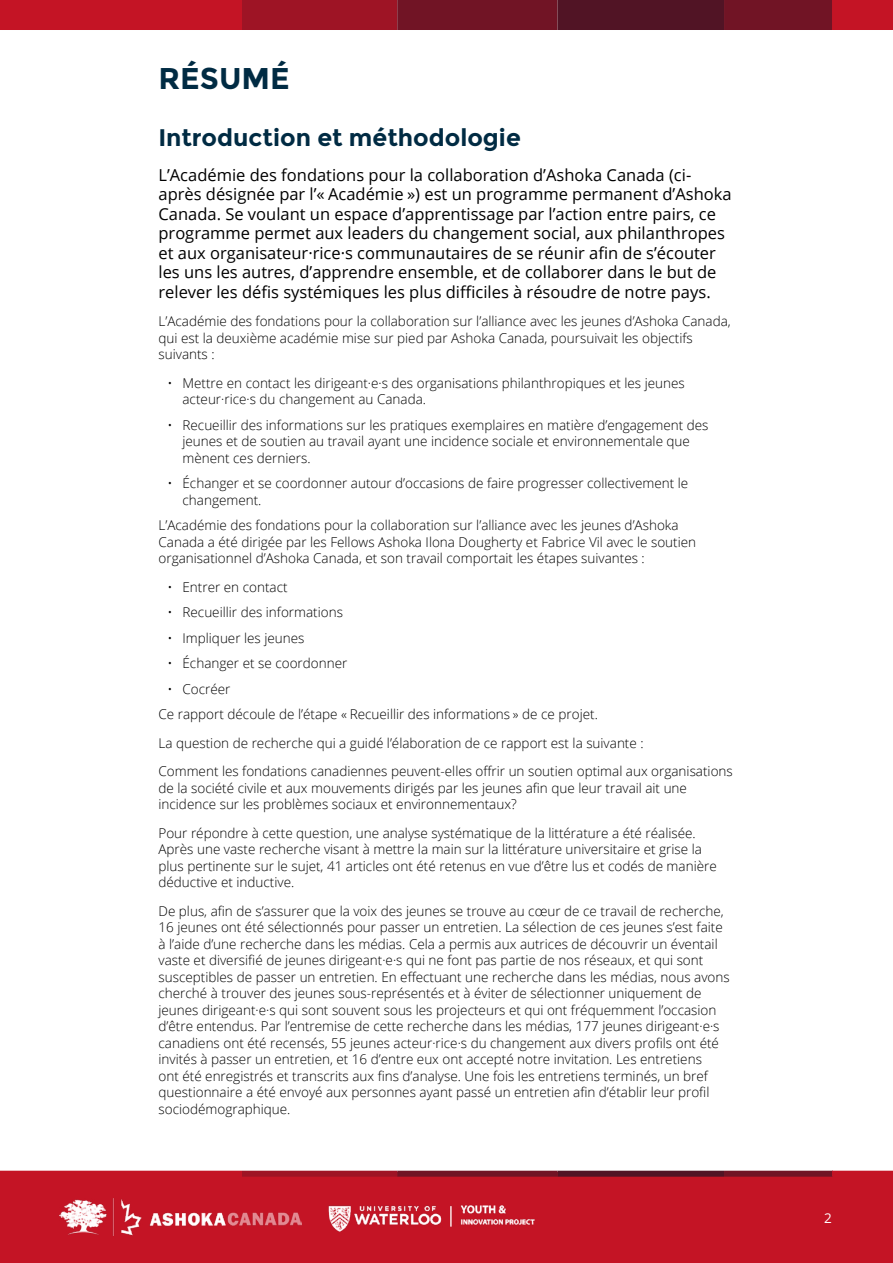
<style>
.page{position:relative;width:893px;height:1263px;background:#fff}
.page>*{position:absolute;margin:0;border:0;box-sizing:border-box;transform-origin:0 0}
.t1{font:700 30px "Montserrat";color:#002b43}
.t2{font:700 24px "Montserrat";color:#002b43}
.t3{font:16.5px/19.5px "Open Sans";color:#000}
.t4{font:300 13.5px/16.5px "Open Sans";color:#000}
.t5{font:13.5px "Open Sans";color:#fff}
</style>
<div class="page">
<div style="left:0;top:1173px;width:893px;height:90px;background:#c41425"></div>
<img style="left:60px;top:1198px;width:241px;height:38px">
<img style="left:328px;top:1205px;width:207px;height:27px">
<div style="left:0;top:1171px;width:242px;height:6px;background:#c41425"></div>
<div style="left:242px;top:1171px;width:155px;height:6px;background:#9e1425"></div>
<div style="left:397px;top:1171px;width:160px;height:6px;background:#711425"></div>
<div style="left:724px;top:1171px;width:109px;height:6px;background:#711425"></div>
<div style="left:557px;top:1171px;width:167px;height:6px;background:#511425"></div>
<div style="left:832px;top:1171px;width:61px;height:6px;background:#c41425"></div>
<div style="left:0;top:0;width:242px;height:30px;background:#c41425"></div>
<div style="left:242px;top:0;width:155px;height:30px;background:#9e1425"></div>
<div style="left:397px;top:0;width:160px;height:30px;background:#711425"></div>
<div style="left:724px;top:0;width:109px;height:30px;background:#711425"></div>
<div style="left:557px;top:0;width:167px;height:30px;background:#511425"></div>
<div style="left:832px;top:0;width:61px;height:30px;background:#c41425"></div>
<h1 class="t1" style="left:158px;top:61px;width:133px">RÉSUMÉ</h1>
<h2 class="t2" style="left:158px;top:123px;width:364px">Introduction et méthodologie</h2>
<p class="t3" style="left:158px;top:164px;width:575px">L’Académie des fondations pour la collaboration d’Ashoka Canada (ci&shy;après désignée par l’« Académie ») est un programme permanent d’Ashoka Canada. Se voulant un espace d’apprentissage par l’action entre pairs, ce programme permet aux leaders du changement social, aux philanthropes et aux organisateur·rice·s communautaires de se réunir afin de s’écouter les uns les autres, d’apprendre ensemble, et de collaborer dans le but de relever les défis systémiques les plus difficiles à résoudre de notre pays.</p>
<p class="t4" style="left:158px;top:313px;width:574px">L’Académie des fondations pour la collaboration sur l’alliance avec les jeunes d’Ashoka Canada, qui est la deuxième académie mise sur pied par Ashoka Canada, poursuivait les objectifs suivants :</p>
<p class="t4" style="left:182px;top:374px;width:504px;text-indent:-15px">• Mettre en contact les dirigeant·e·s des organisations philanthropiques et les jeunes acteur·rice·s du changement au Canada.</p>
<p class="t4" style="left:182px;top:416px;width:527px;text-indent:-15px">• Recueillir des informations sur les pratiques exemplaires en matière d’engagement des jeunes et de soutien au travail ayant une incidence sociale et environnementale que mènent ces derniers.</p>
<p class="t4" style="left:182px;top:475px;width:507px;text-indent:-15px">• Échanger et se coordonner autour d’occasions de faire progresser collectivement le changement.</p>
<p class="t4" style="left:158px;top:517px;width:539px">L’Académie des fondations pour la collaboration sur l’alliance avec les jeunes d’Ashoka<br>Canada a été dirigée par les Fellows Ashoka Ilona Dougherty et Fabrice Vil avec le soutien organisationnel d’Ashoka Canada, et son travail comportait les étapes suivantes :</p>
<p class="t4" style="left:167px;top:578px;width:122px">• Entrer en contact</p>
<p class="t4" style="left:167px;top:604px;width:177px">• Recueillir des informations</p>
<p class="t4" style="left:167px;top:629px;width:138px">• Impliquer les jeunes</p>
<p class="t4" style="left:167px;top:655px;width:181px">• Échanger et se coordonner</p>
<p class="t4" style="left:158px;top:676px;width:441px;line-height:25.5px;text-indent:9px">• Cocréer<br>Ce rapport découle de l’étape « Recueillir des informations » de ce projet.</p>
<p class="t4" style="left:158px;top:728px;width:576px;line-height:28.5px">La question de recherche qui a guidé l’élaboration de ce rapport est la suivante :<br>Comment les fondations canadiennes peuvent-elles offrir un soutien optimal aux organisations</p>
<p class="t4" style="left:158px;top:779px;width:530px">de la société civile et aux mouvements dirigés par les jeunes afin que leur travail ait une incidence sur les problèmes sociaux et environnementaux?</p>
<p class="t4" style="left:158px;top:824px;width:560px">Pour répondre à cette question, une analyse systématique de la littérature a été réalisée.<br>Après une vaste recherche visant à mettre la main sur la littérature universitaire et grise la plus pertinente sur le sujet, 41 articles ont été retenus en vue d’être lus et codés de manière déductive et inductive.</p>
<p class="t4" style="left:158px;top:902px;width:573px">De plus, afin de s’assurer que la voix des jeunes se trouve au cœur de ce travail de recherche, 16 jeunes ont été sélectionnés pour passer un entretien. La sélection de ces jeunes s’est faite à l’aide d’une recherche dans les médias. Cela a permis aux autrices de découvrir un éventail vaste et diversifié de jeunes dirigeant·e·s qui ne font pas partie de nos réseaux, et qui sont susceptibles de passer un entretien. En effectuant une recherche dans les médias, nous avons cherché à trouver des jeunes sous-représentés et à éviter de sélectionner uniquement de jeunes dirigeant·e·s qui sont souvent sous les projecteurs et qui ont fréquemment l’occasion d’être entendus. Par l’entremise de cette recherche dans les médias, 177 jeunes dirigeant·e·s canadiens ont été recensés, 55 jeunes acteur·rice·s du changement aux divers profils ont été invités à passer un entretien, et 16 d’entre eux ont accepté notre invitation. Les entretiens<br>ont été enregistrés et transcrits aux fins d’analyse. Une fois les entretiens terminés, un bref questionnaire a été envoyé aux personnes ayant passé un entretien afin d’établir leur profil sociodémographique.</p>
<p class="t5" style="left:824px;top:1208px;width:9px">2</p>
</div>
